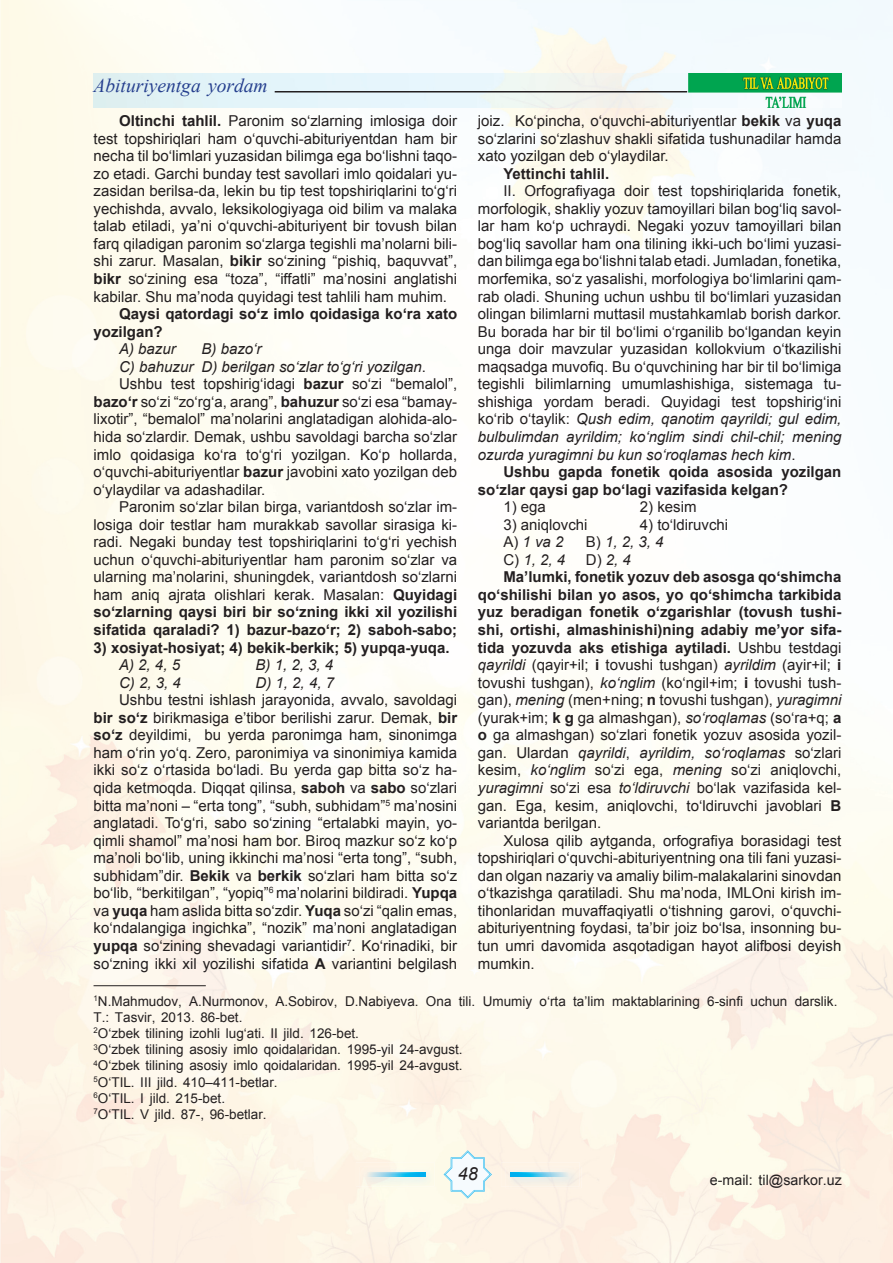
<style>
.page{position:relative;width:893px;height:1263px;background:#fff}
.page>*{position:absolute;margin:0;border:0;box-sizing:border-box;transform-origin:0 0}
.t1{font:italic 19.5px "Times New Roman";color:#253f8e}
.t2{font:italic 18px "Arial";color:#231f20}
.t3{font:15px/17.5px "Arial";color:#231f20;text-align:justify}
.t4{font:700 15px/17.5px "Arial";color:#231f20}
.t5{font:italic 15px "Arial";color:#231f20}
.t6{font:14.25px "Arial";color:#231f20}
.t7{font:13.5px/16.2px "Arial";color:#231f20}
.s1{font-weight:700}
.s2{font-style:normal}
.s3{font-style:italic}
.s4{font-weight:400}
</style>
<div class="page">
<img style="left:94px;top:73px;width:748px;height:35px">
<svg style="left:444px;top:1150px;width:48px;height:48px"></svg>
<img style="left:360px;top:1167px;width:74px;height:19px">
<img style="left:365px;top:1172px;width:60px;height:5px">
<img style="left:505px;top:1167px;width:75px;height:19px">
<img style="left:510px;top:1172px;width:61px;height:5px">
<hr style="left:275px;top:91px;width:412px;height:1px;background:#231f20">
<hr style="left:94px;top:985px;width:112px;height:1px;background:#231f20">
<h1 class="t1" style="left:94px;top:72px;width:176px">Abituriyentga yordam</h1>
<p class="t3" style="left:94px;top:112px;width:365px;text-indent:26px"><span class="s1">Oltinchi tahlil.</span> Paronim so‘zlarning imlosiga doir test topshiriqlari ham o‘quvchi-abituriyentdan ham bir necha til bo‘limlari yuzasidan bilimga ega bo‘lishni taqo&shy;zo etadi. Garchi bunday test savollari imlo qoidalari yu&shy;zasidan berilsa-da, lekin bu tip test topshiriqlarini to‘g‘ri yechishda, avvalo, leksikologiyaga oid bilim va malaka talab etiladi, ya’ni o‘quvchi-abituriyent bir tovush bilan farq qiladigan paronim so‘zlarga tegishli ma’nolarni bili&shy;shi zarur. Masalan, <span class="s1">bikir</span> so‘zining “pishiq, baquvvat”, <span class="s1">bikr</span> so‘zining esa “toza”, “iffatli” ma’nosini anglatishi kabilar. Shu ma’noda quyidagi test tahlili ham muhim.</p>
<p class="t4" style="left:94px;top:306px;width:365px;text-indent:26px">Qaysi qatordagi so‘z imlo qoidasiga ko‘ra xato yozilgan?</p>
<p class="t5" style="left:119px;top:339px;width:58px">A) bazur</p>
<p class="t5" style="left:202px;top:339px;width:62px">B) bazo‘r</p>
<p class="t5" style="left:119px;top:357px;width:308px">C) bahuzur D) berilgan so‘zlar to‘g‘ri yozilgan<span class="s2">.</span></p>
<p class="t3" style="left:119px;top:375px;width:340px">Ushbu test topshirig‘idagi <span class="s1">bazur</span> so‘zi “bemalol”,</p>
<p class="t3" style="left:94px;top:393px;width:365px"><span class="s1">bazo‘r</span> so‘zi “zo‘rg‘a, arang”, <span class="s1">bahuzur</span> so‘zi esa “bamay-</p>
<p class="t3" style="left:94px;top:410px;width:365px">lixotir”, “bemalol” ma’nolarini anglatadigan alohida-alo-</p>
<p class="t3" style="left:94px;top:428px;width:365px">hida so‘zlardir. Demak, ushbu savoldagi barcha so‘zlar</p>
<p class="t3" style="left:94px;top:446px;width:365px">imlo qoidasiga ko‘ra to‘g‘ri yozilgan. Ko‘p hollarda,</p>
<p class="t3" style="left:94px;top:463px;width:365px">o‘quvchi-abituriyentlar <span class="s1">bazur</span> javobini xato yozilgan deb</p>
<p class="t3" style="left:94px;top:481px;width:173px">o‘ylaydilar va adashadilar.</p>
<p class="t3" style="left:119px;top:498px;width:340px">Paronim so‘zlar bilan birga, variantdosh so‘zlar im-</p>
<p class="t3" style="left:94px;top:516px;width:365px">losiga doir testlar ham murakkab savollar sirasiga ki-</p>
<p class="t3" style="left:94px;top:533px;width:365px">radi. Negaki bunday test topshiriqlarini to‘g‘ri yechish</p>
<p class="t3" style="left:94px;top:551px;width:365px">uchun o‘quvchi-abituriyentlar ham paronim so‘zlar va</p>
<p class="t3" style="left:94px;top:568px;width:365px">ularning ma’nolarini, shuningdek, variantdosh so‘zlarni</p>
<p class="t3" style="left:94px;top:586px;width:365px">ham aniq ajrata olishlari kerak. Masalan: <span class="s1">Quyidagi</span></p>
<p class="t4" style="left:94px;top:604px;width:365px">so‘zlarning qaysi biri bir so‘zning ikki xil yozilishi</p>
<p class="t4" style="left:94px;top:621px;width:365px">sifatida qaraladi? 1) bazur-bazo‘r; 2) saboh-sabo;</p>
<p class="t4" style="left:94px;top:639px;width:357px">3) xosiyat-hosiyat; 4) bekik-berkik; 5) yupqa-yuqa.</p>
<p class="t5" style="left:119px;top:655px;width:62px">A) 2, 4, 5</p>
<p class="t5" style="left:256px;top:655px;width:79px">B) 1, 2, 3, 4</p>
<p class="t5" style="left:119px;top:673px;width:63px">C) 2, 3, 4</p>
<p class="t5" style="left:256px;top:673px;width:80px">D) 1, 2, 4, 7</p>
<p class="t3" style="left:94px;top:691px;width:365px;text-indent:26px">Ushbu testni ishlash jarayonida, avvalo, savoldagi <span class="s1">bir so‘z</span> birikmasiga e’tibor berilishi zarur. Demak, <span class="s1">bir so‘z</span> deyildimi, bu yerda paronimga ham, sinonimga ham o‘rin yo‘q. Zero, paronimiya va sinonimiya kamida ikki so‘z o‘rtasida bo‘ladi. Bu yerda gap bitta so‘z ha&shy;qida ketmoqda. Diqqat qilinsa, <span class="s1">saboh</span> va <span class="s1">sabo</span> so‘zlari bitta ma’noni – “erta tong”, “subh, subhidam”<sup>5</sup> ma’nosini anglatadi. To‘g‘ri, sabo so‘zining “ertalabki mayin, yo&shy;qimli shamol” ma’nosi ham bor. Biroq mazkur so‘z ko‘p ma’noli bo‘lib, uning ikkinchi ma’nosi “erta tong”, “subh, subhidam”dir. <span class="s1">Bekik</span> va <span class="s1">berkik</span> so‘zlari ham bitta so‘z bo‘lib, “berkitilgan”, “yopiq”<sup>6</sup> ma’nolarini bildiradi. <span class="s1">Yupqa </span>va <span class="s1">yuqa</span> ham aslida bitta so‘zdir. <span class="s1">Yuqa</span> so‘zi “qalin emas, ko‘ndalangiga ingichka”, “nozik” ma’noni anglatadigan <span class="s1">yupqa</span> so‘zining shevadagi variantidir<sup>7</sup>. Ko‘rinadiki, bir so‘zning ikki xil yozilishi sifatida <span class="s1">A</span> variantini belgilash</p>
<p class="t3" style="left:478px;top:112px;width:365px">joiz. Ko‘pincha, o‘quvchi-abituriyentlar <span class="s1">bekik</span> va <span class="s1">yuqa </span>so‘zlarini so‘zlashuv shakli sifatida tushunadilar hamda xato yozilgan deb o‘ylaydilar.</p>
<p class="t4" style="left:503px;top:165px;width:107px">Yettinchi tahlil.</p>
<p class="t3" style="left:478px;top:182px;width:365px;text-indent:26px">II. Orfografiyaga doir test topshiriqlarida fonetik, morfologik, shakliy yozuv tamoyillari bilan bog‘liq savol&shy;lar ham ko‘p uchraydi. Negaki yozuv tamoyillari bilan bog‘liq savollar ham ona tilining ikki-uch bo‘limi yuzasi&shy;dan bilimga ega bo‘lishni talab etadi. Jumladan, fonetika, morfemika, so‘z yasalishi, morfologiya bo‘limlarini qam&shy;rab oladi. Shuning uchun ushbu til bo‘limlari yuzasidan olingan bilimlarni muttasil mustahkamlab borish darkor.<br>Bu borada har bir til bo‘limi o‘rganilib bo‘lgandan keyin unga doir mavzular yuzasidan kollokvium o‘tkazilishi maqsadga muvofiq. Bu o‘quvchining har bir til bo‘limiga tegishli bilimlarning umumlashishiga, sistemaga tu&shy;shishiga yordam beradi. Quyidagi test topshirig‘ini ko‘rib o‘taylik: <span class="s3">Qush edim, qanotim qayrildi; gul edim, bulbulimdan ayrildim; ko‘nglim sindi chil-chil; mening ozurda yuragimni bu kun so‘roqlamas hech kim</span>.</p>
<p class="t4" style="left:478px;top:463px;width:365px;text-indent:26px">Ushbu gapda fonetik qoida asosida yozilgan so‘zlar qaysi gap bo‘lagi vazifasida kelgan?</p>
<p class="t3" style="left:503px;top:498px;width:44px">1) ega</p>
<p class="t3" style="left:640px;top:498px;width:58px">2) kesim</p>
<p class="t3" style="left:503px;top:516px;width:86px">3) aniqlovchi</p>
<p class="t3" style="left:640px;top:516px;width:90px">4) to‘ldiruvchi</p>
<p class="t5" style="left:503px;top:532px;width:62px"><span class="s2">A)</span> 1 va 2</p>
<p class="t5" style="left:586px;top:532px;width:79px"><span class="s2">B)</span> 1, 2, 3, 4</p>
<p class="t5" style="left:503px;top:550px;width:63px"><span class="s2">C)</span> 1, 2, 4</p>
<p class="t5" style="left:586px;top:550px;width:47px"><span class="s2">D)</span> 2, 4</p>
<p class="t4" style="left:503px;top:569px;width:340px">Ma’lumki, fonetik yozuv deb asosga qo‘shimcha</p>
<p class="t4" style="left:478px;top:586px;width:365px">qo‘shilishi bilan yo asos, yo qo‘shimcha tarkibida</p>
<p class="t4" style="left:478px;top:604px;width:365px">yuz beradigan fonetik o‘zgarishlar (tovush tushi-</p>
<p class="t4" style="left:478px;top:621px;width:365px">shi, ortishi, almashinishi)ning adabiy me’yor sifa-</p>
<p class="t4" style="left:478px;top:639px;width:365px">tida yozuvda aks etishiga aytiladi. <span class="s4">Ushbu testdagi</span></p>
<p class="t3" style="left:478px;top:656px;width:365px"><span class="s3">qayrildi</span> (qayir+il; <span class="s1">i</span> tovushi tushgan) <span class="s3">ayrildim</span> (ayir+il; <span class="s1">i</span></p>
<p class="t3" style="left:478px;top:674px;width:365px">tovushi tushgan), <span class="s3">ko‘nglim</span> (ko‘ngil+im; <span class="s1">i</span> tovushi tush-</p>
<p class="t3" style="left:478px;top:691px;width:365px">gan), <span class="s3">mening</span> (men+ning; <span class="s1">n</span> tovushi tushgan), <span class="s3">yuragimni</span></p>
<p class="t3" style="left:478px;top:709px;width:365px">(yurak+im; <span class="s1">k g</span> ga almashgan), <span class="s3">so‘roqlamas</span> (so‘ra+q; <span class="s1">a</span></p>
<p class="t3" style="left:478px;top:726px;width:365px"><span class="s1">o</span> ga almashgan) so‘zlari fonetik yozuv asosida yozil-</p>
<p class="t5" style="left:478px;top:743px;width:365px"><span class="s2">gan. Ulardan</span> qayrildi<span class="s2">,</span> ayrildim, so‘roqlamas <span class="s2">so‘zlari</span></p>
<p class="t3" style="left:478px;top:761px;width:365px">kesim, <span class="s3">ko‘nglim</span> so‘zi ega, <span class="s3">mening</span> so‘zi aniqlovchi,</p>
<p class="t3" style="left:478px;top:779px;width:365px"><span class="s3">yuragimni</span> so‘zi esa <span class="s3">to‘ldiruvchi</span> bo‘lak vazifasida kel-</p>
<p class="t3" style="left:478px;top:797px;width:365px">gan. Ega, kesim, aniqlovchi, to‘ldiruvchi javoblari <span class="s1">B</span></p>
<p class="t3" style="left:478px;top:814px;width:125px">variantda berilgan.</p>
<p class="t3" style="left:503px;top:832px;width:340px">Xulosa qilib aytganda, orfografiya borasidagi test</p>
<p class="t3" style="left:478px;top:849px;width:365px">topshiriqlari o‘quvchi-abituriyentning ona tili fani yuzasi-</p>
<p class="t3" style="left:478px;top:867px;width:365px">dan olgan nazariy va amaliy bilim-malakalarini sinovdan</p>
<p class="t3" style="left:478px;top:884px;width:365px">o‘tkazishga qaratiladi. Shu ma’noda, IMLOni kirish im-</p>
<p class="t3" style="left:478px;top:902px;width:365px">tihonlaridan muvaffaqiyatli o‘tishning garovi, o‘quvchi-</p>
<p class="t3" style="left:478px;top:919px;width:365px">abituriyentning foydasi, ta’bir joiz bo‘lsa, insonning bu-</p>
<p class="t3" style="left:478px;top:937px;width:365px">tun umri davomida asqotadigan hayot alifbosi deyish</p>
<p class="t3" style="left:478px;top:955px;width:58px">mumkin.</p>
<p class="t7" style="left:94px;top:993px;width:745px"><sup>1</sup>N.Mahmudov, A.Nurmonov, A.Sobirov, D.Nabiyeva. Ona tili. Umumiy o‘rta ta’lim maktablarining 6-sinfi uchun darslik.<br>T.: Tasvir, 2013. 86-bet.<br><sup>2</sup>O‘zbek tilining izohli lug‘ati. II jild. 126-bet.<br><sup>3</sup>O‘zbek tilining asosiy imlo qoidalaridan. 1995-yil 24-avgust.<br><sup>4</sup>O‘zbek tilining asosiy imlo qoidalaridan. 1995-yil 24-avgust.<br><sup>5</sup>O‘TIL. III jild. 410–411-betlar.<br><sup>6</sup>O‘TIL. I jild. 215-bet.<br><sup>7</sup>O‘TIL. V jild. 87-, 96-betlar.</p>
<p class="t2" style="left:458px;top:1161px;width:22px">48</p>
<p class="t6" style="left:710px;top:1170px;width:134px">e-mail: til@sarkor.uz</p>
</div>
